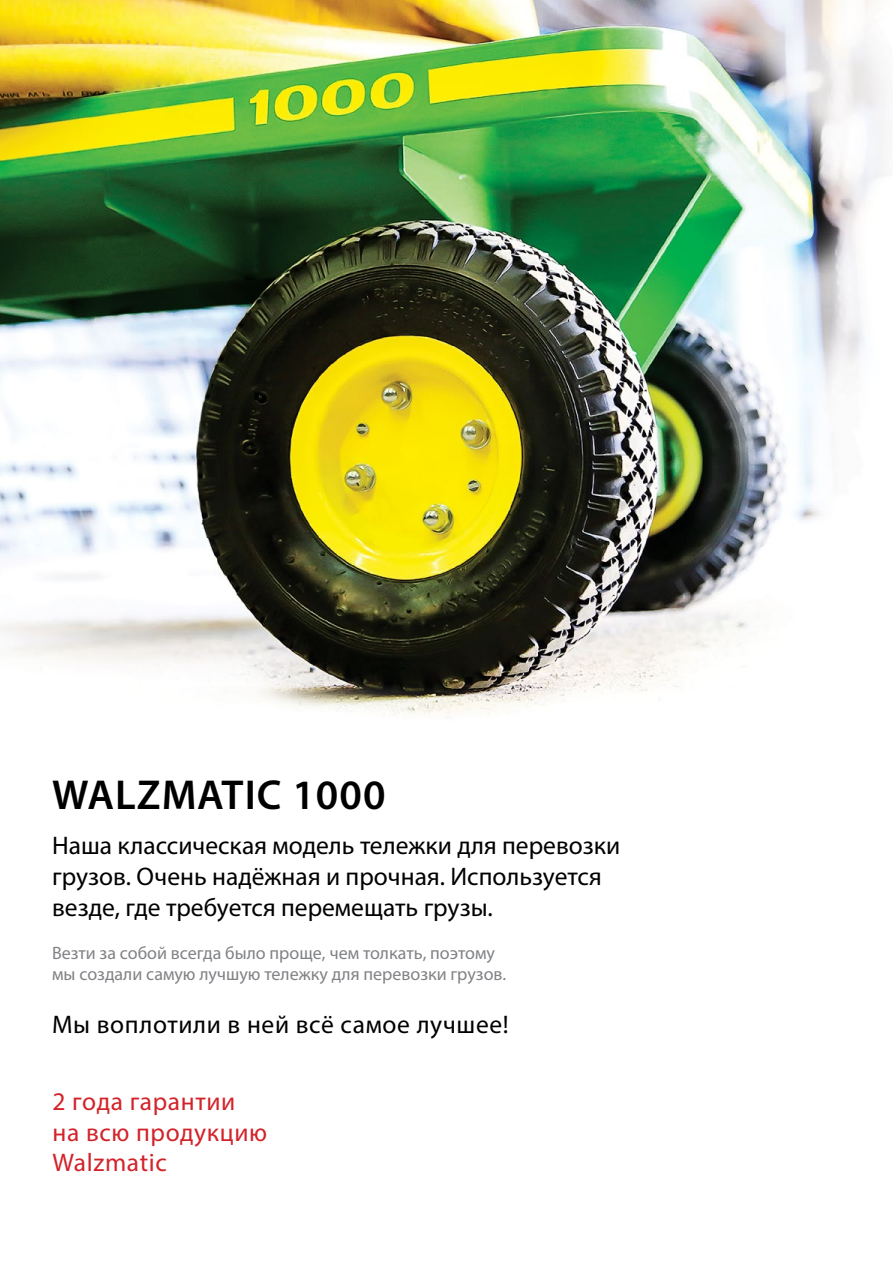
<style>
.page{position:relative;width:893px;height:1263px;background:#fff}
.page>*{position:absolute;margin:0;border:0;box-sizing:border-box;transform-origin:0 0}
.t1{font:600 42px "Myriad Pro";letter-spacing:.025em;color:#000}
.t2{font:25.5px/30.6px "Myriad Pro";color:#000}
.t3{font:25.5px/30.6px "Myriad Pro";letter-spacing:.025em;color:#d2232a}
.t4{font:25.5px "Myriad Pro";letter-spacing:.025em;color:#000}
.t5{font:18px/21.6px "Myriad Pro";color:#808285}
</style>
<div class="page">
<img style="left:0;top:0;width:886px;height:718px">
<h1 class="t1" style="left:52px;top:768px;width:335px">WALZMATIC 1000</h1>
<p class="t2" style="left:52px;top:830px;width:569px">Наша классическая модель тележки для перевозки грузов. Очень надёжная и прочная. Используется везде, где требуется перемещать грузы.</p>
<p class="t5" style="left:52px;top:942px;width:456px">Везти за собой всегда было проще, чем толкать, поэтому мы создали самую лучшую тележку для перевозки грузов.</p>
<p class="t4" style="left:52px;top:1008px;width:458px">Мы воплотили в ней всё самое лучшее!</p>
<p class="t3" style="left:52px;top:1086px;width:216px">2 года гарантии на всю продукцию<br>Walzmatic</p>
</div>
